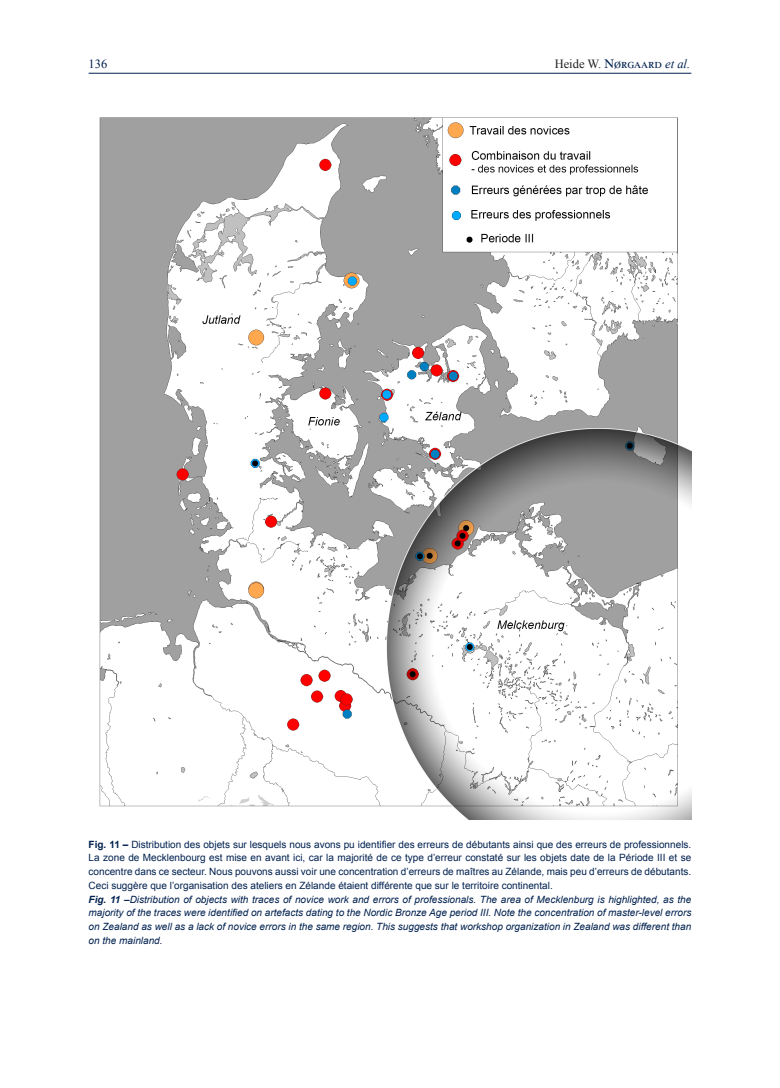
<style>
.page{position:relative;width:780px;height:1088px;background:#fff}
.page>*{position:absolute;margin:0;border:0;box-sizing:border-box;transform-origin:0 0}
.t1{font:12.5px "Times Ten Roman SC";color:#00214f}
.t2{font:12.5px "Times New Roman";color:#00214f}
.Figures{font:10px/13.8px "Arial";color:#00214f;text-align:justify}
.Figures-2{font:italic 10px/13.8px "Arial";color:#00214f;text-align:justify}
.s1{font-family:"Times New Roman";color:#231f20}
.s2{font-family:"Times New Roman";font-style:italic}
.s3{font-weight:700}
</style>
<div class="page">
<hr style="left:89px;top:73px;width:602px;height:1px;background:#00214f">
<img style="left:99px;top:117px;width:592px;height:702px">
<p class="t2" style="left:89px;top:55px;width:20px">136</p>
<p class="t1" style="left:554px;top:56px;width:137px"><span class="s1">Heide W.</span> Nørgaard <span class="s2">et al.</span></p>
<p class="Figures" style="left:89px;top:837px;width:604px"><span class="s3">Fig. 11 –</span> Distribution des objets sur lesquels nous avons pu identifier des erreurs de débutants ainsi que des erreurs de professionnels.<br>La zone de Mecklenbourg est mise en avant ici, car la majorité de ce type d’erreur constaté sur les objets date de la Période III et se concentre dans ce secteur. Nous pouvons aussi voir une concentration d’erreurs de maîtres au Zélande, mais peu d’erreurs de débutants.<br>Ceci suggère que l’organisation des ateliers en Zélande étaient différente que sur le territoire continental.</p>
<p class="Figures-2" style="left:89px;top:892px;width:604px"><span class="s3">Fig. 11 –</span>Distribution of objects with traces of novice work and errors of professionals. The area of Mecklenburg is highlighted, as the majority of the traces were identified on artefacts dating to the Nordic Bronze Age period III. Note the concentration of master-level errors on Zealand as well as a lack of novice errors in the same region. This suggests that workshop organization in Zealand was different than on the mainland.</p>
</div>
